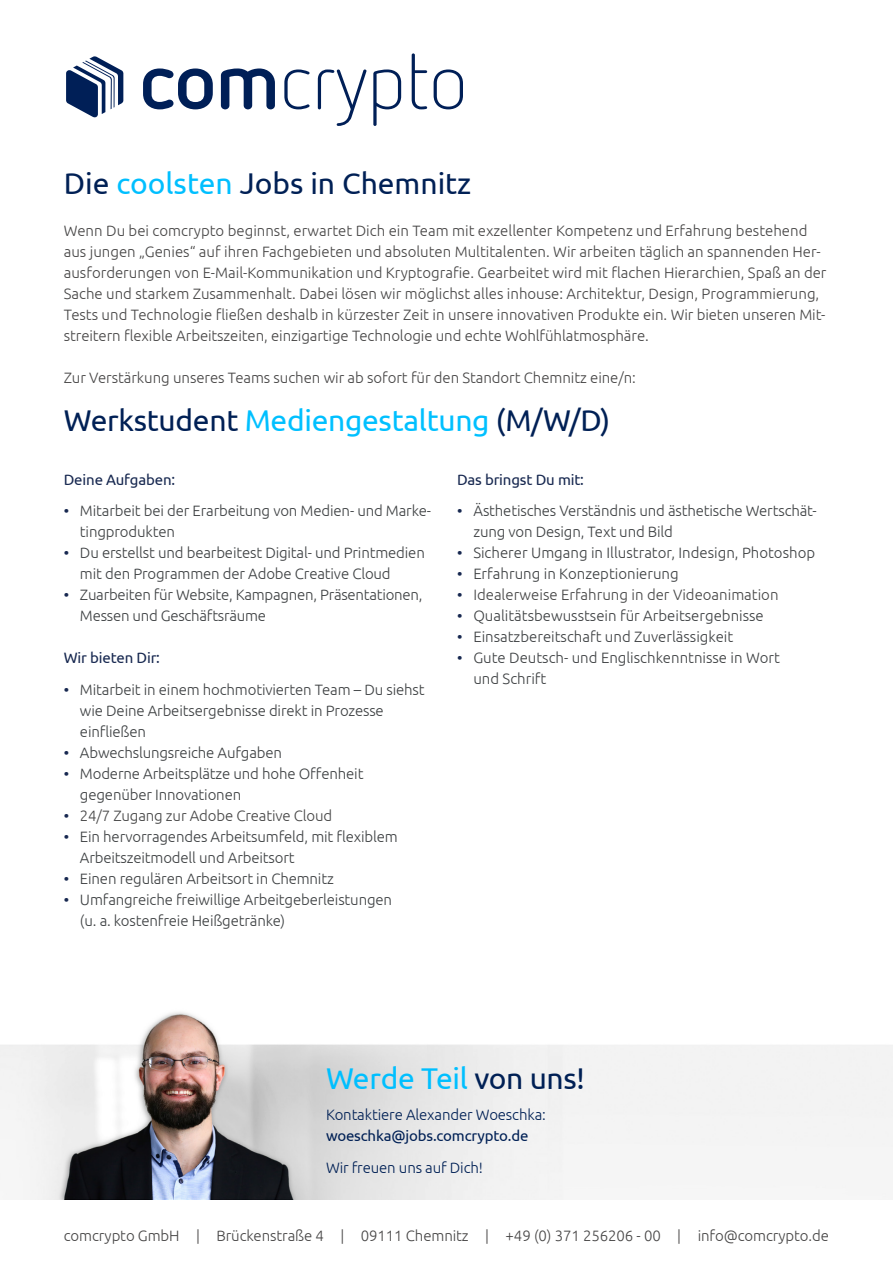
<style>
.page{position:relative;width:893px;height:1263px;background:#fff}
.page>*{position:absolute;margin:0;border:0;box-sizing:border-box;transform-origin:0 0}
.t1{font:30px "Ubuntu";letter-spacing:-.01em;color:#002055}
.t2{font:30px "Ubuntu";letter-spacing:-.01em;color:#00bfff}
.t3{font:300 15px/21px "Ubuntu";letter-spacing:-.01em;color:#3e4143}
.t4{font:300 15px/21px "Ubuntu";color:#474646}
.t5{font:300 15px "Ubuntu";color:#464646}
.t6{font:15px "Ubuntu";letter-spacing:-.01em;color:#172850}
.t7{font:300 15px "Ubuntu";letter-spacing:-.01em;color:#002055}
.t8{font:15px "Ubuntu";letter-spacing:-.01em;color:#002055}
.s1{color:#00bfff}
.s2{color:#00c0ff}
.s3{color:#002055}
</style>
<div class="page">
<svg style="left:66px;top:56px;width:57px;height:62px"></svg>
<svg style="left:143px;top:68px;width:70px;height:41px"></svg>
<svg style="left:221px;top:68px;width:54px;height:41px"></svg>
<svg style="left:284px;top:69px;width:26px;height:40px"></svg>
<svg style="left:318px;top:69px;width:48px;height:57px"></svg>
<svg style="left:373px;top:69px;width:28px;height:57px"></svg>
<svg style="left:412px;top:53px;width:15px;height:56px"></svg>
<svg style="left:434px;top:69px;width:29px;height:40px"></svg>
<img style="left:0;top:1012px;width:893px;height:187px">
<p class="t1" style="left:64px;top:165px;width:409px">Die <span class="s1">coolsten</span> Jobs in Chemnitz</p>
<p class="t4" style="left:64px;top:220px;width:764px">Wenn Du bei comcrypto beginnst, erwartet Dich ein Team mit exzellenter Kompetenz und Erfahrung bestehend aus jungen „Genies“ auf ihren Fachgebieten und absoluten Multitalenten. Wir arbeiten täglich an spannenden Her&shy;ausforderungen von E-Mail-Kommunikation und Kryptografie. Gearbeitet wird mit flachen Hierarchien, Spaß an der Sache und starkem Zusammenhalt. Dabei lösen wir möglichst alles inhouse: Architektur, Design, Programmierung, Tests und Technologie fließen deshalb in kürzester Zeit in unsere innovativen Produkte ein. Wir bieten unseren Mit&shy;streitern flexible Arbeitszeiten, einzigartige Technologie und echte Wohlfühlatmosphäre.</p>
<p class="t4" style="left:64px;top:367px;width:574px">Zur Verstärkung unseres Teams suchen wir ab sofort für den Standort Chemnitz eine/n:</p>
<p class="t1" style="left:64px;top:402px;width:548px">Werkstudent <span class="s2">Mediengestaltung</span> (M/W/D)</p>
<p class="t6" style="left:64px;top:470px;width:113px">Deine Aufgaben:</p>
<p class="t6" style="left:64px;top:502px;width:7px">•</p>
<p class="t6" style="left:64px;top:544px;width:7px">•</p>
<p class="t6" style="left:64px;top:586px;width:7px">•</p>
<p class="t6" style="left:457px;top:470px;width:128px">Das bringst Du mit:</p>
<p class="t6" style="left:457px;top:502px;width:7px">•</p>
<p class="t6" style="left:457px;top:544px;width:7px">•</p>
<p class="t6" style="left:457px;top:565px;width:7px">•</p>
<p class="t6" style="left:457px;top:586px;width:7px">•</p>
<p class="t6" style="left:457px;top:607px;width:7px">•</p>
<p class="t6" style="left:457px;top:628px;width:7px">•</p>
<p class="t6" style="left:457px;top:649px;width:7px">•</p>
<p class="t3" style="left:473px;top:500px;width:345px">Ästhetisches Verständnis und ästhetische Wertschät&shy;zung von Design, Text und Bild</p>
<p class="t3" style="left:473px;top:542px;width:343px">Sicherer Umgang in Illustrator, Indesign, Photoshop</p>
<p class="t3" style="left:473px;top:563px;width:207px">Erfahrung in Konzeptionierung</p>
<p class="t5" style="left:473px;top:586px;width:307px">Idealerweise Erfahrung in der Videoanimation</p>
<p class="t3" style="left:473px;top:605px;width:292px">Qualitätsbewusstsein für Arbeitsergebnisse</p>
<p class="t3" style="left:473px;top:626px;width:261px">Einsatzbereitschaft und Zuverlässigkeit</p>
<p class="t3" style="left:473px;top:647px;width:308px">Gute Deutsch- und Englischkenntnisse in Wort</p>
<p class="t3" style="left:473px;top:668px;width:75px">und Schrift</p>
<p class="t3" style="left:80px;top:500px;width:353px">Mitarbeit bei der Erarbeitung von Medien- und Marke&shy;tingprodukten</p>
<p class="t3" style="left:80px;top:542px;width:346px">Du erstellst und bearbeitest Digital- und Printmedien mit den Programmen der Adobe Creative Cloud</p>
<p class="t3" style="left:80px;top:584px;width:344px">Zuarbeiten für Website, Kampagnen, Präsentationen,<br>Messen und Geschäftsräume</p>
<p class="t6" style="left:64px;top:649px;width:98px">Wir bieten Dir:</p>
<p class="t6" style="left:64px;top:680px;width:7px">•</p>
<p class="t3" style="left:80px;top:678px;width:346px">Mitarbeit in einem hochmotivierten Team – Du siehst wie Deine Arbeitsergebnisse direkt in Prozesse</p>
<p class="t3" style="left:80px;top:720px;width:68px">einfließen</p>
<p class="t3" style="left:80px;top:741px;width:204px">Abwechslungsreiche Aufgaben</p>
<p class="t3" style="left:80px;top:762px;width:285px">Moderne Arbeitsplätze und hohe Offenheit</p>
<p class="t3" style="left:80px;top:783px;width:163px">gegenüber Innovationen</p>
<p class="t5" style="left:80px;top:806px;width:254px">24/7 Zugang zur Adobe Creative Cloud</p>
<p class="t3" style="left:80px;top:825px;width:319px">Ein hervorragendes Arbeitsumfeld, mit flexiblem<br>Arbeitszeitmodell und Arbeitsort</p>
<p class="t3" style="left:80px;top:867px;width:255px">Einen regulären Arbeitsort in Chemnitz</p>
<p class="t3" style="left:80px;top:888px;width:314px">Umfangreiche freiwillige Arbeitgeberleistungen</p>
<p class="t3" style="left:80px;top:909px;width:207px">(u. a. kostenfreie Heißgetränke)</p>
<p class="t6" style="left:64px;top:743px;width:7px">•</p>
<p class="t6" style="left:64px;top:764px;width:7px">•</p>
<p class="t6" style="left:64px;top:806px;width:7px">•</p>
<p class="t6" style="left:64px;top:827px;width:7px">•</p>
<p class="t6" style="left:64px;top:869px;width:7px">•</p>
<p class="t6" style="left:64px;top:890px;width:7px">•</p>
<p class="t2" style="left:326px;top:1060px;width:260px">Werde Teil <span class="s3">von uns!</span></p>
<p class="t7" style="left:326px;top:1106px;width:221px">Kontaktiere Alexander Woeschka:</p>
<p class="t8" style="left:326px;top:1126px;width:204px">woeschka@jobs.comcrypto.de</p>
<p class="t7" style="left:326px;top:1158px;width:158px">Wir freuen uns auf Dich!</p>
<p class="t4" style="left:64px;top:1225px;width:767px">comcrypto GmbH | Brückenstraße 4 | 09111 Chemnitz | +49 (0) 371 256206 - 00 | info@comcrypto.de</p>
</div>
